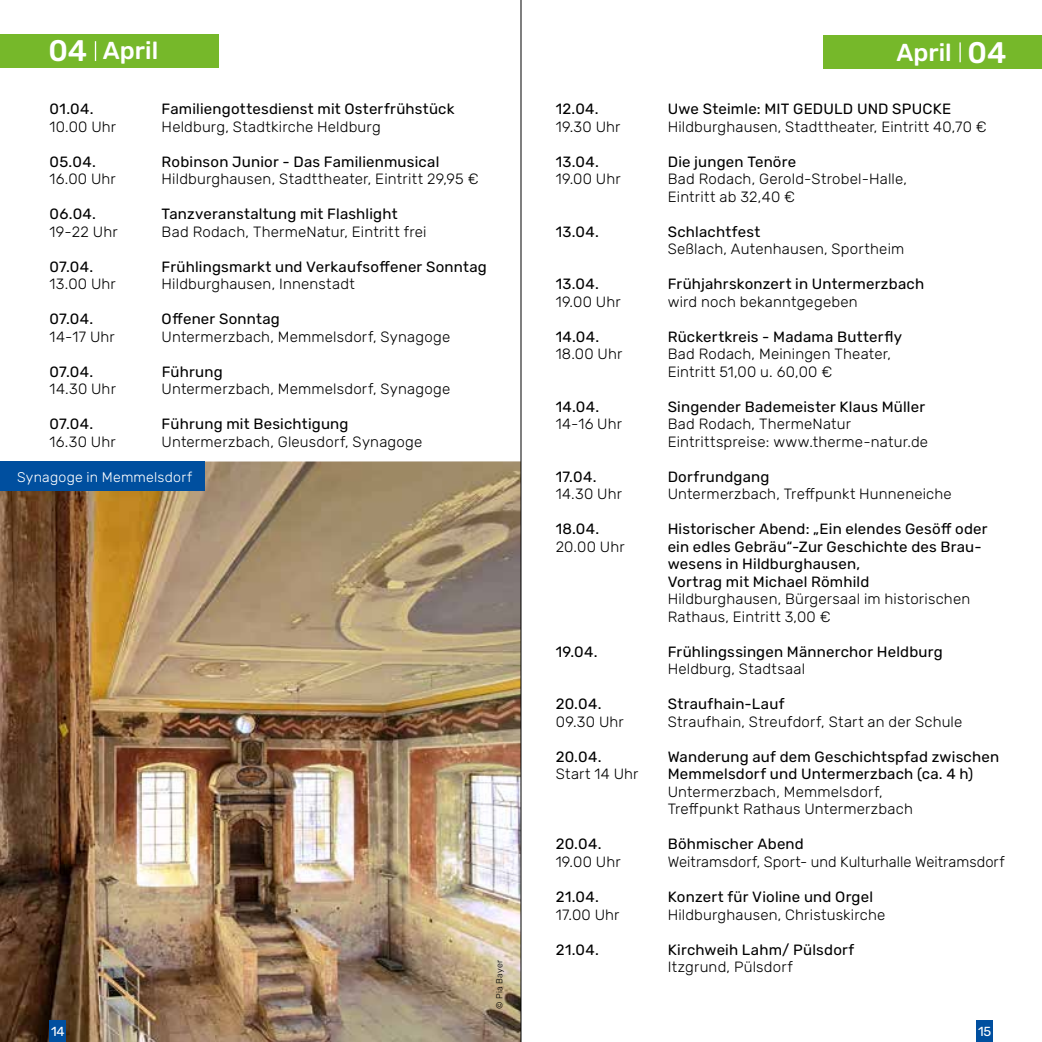
<style>
.page{position:relative;width:1042px;height:1042px;background:#fff}
.page>*{position:absolute;margin:0;border:0;box-sizing:border-box;transform-origin:0 0}
.t1{font:500 24.5px "Rubik";color:#fff}
.t2{font:300 14.88px/17.5px "Rubik";letter-spacing:.015em;color:#000}
.t3{font:14.88px/17.5px "Rubik";letter-spacing:.015em;color:#000}
.t4{font:300 14px "Rubik";letter-spacing:.015em;color:#fff}
.t5{font:13.12px "Rubik";color:#fff}
.t6{font:300 8.75px "Rubik";letter-spacing:.025em;color:#000}
.s1{font-size:29.75px}
</style>
<div class="page">
<img style="left:0;top:461px;width:521px;height:581px">
<div style="left:0;top:461px;width:205px;height:30px;background:#004f9f"></div>
<div style="left:50px;top:1020px;width:16px;height:22px;background:#004f9f"></div>
<div style="left:976px;top:1020px;width:17px;height:22px;background:#004f9f"></div>
<div style="left:823px;top:36px;width:219px;height:33px;background:#76b82a"></div>
<hr style="left:959px;top:42px;width:2px;height:20px;background:#fff">
<div style="left:0;top:34px;width:219px;height:34px;background:#76b82a"></div>
<svg style="left:95px;top:41px;width:1px;height:20px"></svg>
<hr style="left:521px;top:0;width:1px;height:1042px;background:#000">
<h1 class="t1" style="left:48px;top:37px;width:111px"><span class="s1">04</span> April</h1>
<h1 class="t1" style="left:896px;top:38px;width:112px">April <span class="s1">04</span></h1>
<p class="t3" style="left:50px;top:101px;width:45px">01.04.</p>
<p class="t3" style="left:162px;top:101px;width:294px">Familiengottesdienst mit Osterfrühstück</p>
<p class="t2" style="left:50px;top:118px;width:68px">10.00 Uhr</p>
<p class="t2" style="left:162px;top:118px;width:221px">Heldburg, Stadtkirche Heldburg</p>
<p class="t3" style="left:50px;top:153px;width:48px">05.04.</p>
<p class="t3" style="left:162px;top:153px;width:279px">Robinson Junior - Das Familienmusical</p>
<p class="t2" style="left:50px;top:171px;width:68px">16.00 Uhr</p>
<p class="t2" style="left:162px;top:171px;width:318px">Hildburghausen, Stadttheater, Eintritt 29,95 €</p>
<p class="t3" style="left:50px;top:206px;width:48px">06.04.</p>
<p class="t3" style="left:162px;top:206px;width:237px">Tanzveranstaltung mit Flashlight</p>
<p class="t2" style="left:50px;top:223px;width:70px">19-22 Uhr</p>
<p class="t2" style="left:162px;top:223px;width:266px">Bad Rodach, ThermeNatur, Eintritt frei</p>
<p class="t3" style="left:50px;top:258px;width:45px">07.04.</p>
<p class="t3" style="left:162px;top:258px;width:327px">Frühlingsmarkt und Verkaufsoffener Sonntag</p>
<p class="t2" style="left:50px;top:276px;width:68px">13.00 Uhr</p>
<p class="t2" style="left:162px;top:276px;width:195px">Hildburghausen, Innenstadt</p>
<p class="t3" style="left:50px;top:311px;width:45px">07.04.</p>
<p class="t3" style="left:162px;top:311px;width:120px">Offener Sonntag</p>
<p class="t2" style="left:50px;top:328px;width:67px">14-17 Uhr</p>
<p class="t2" style="left:162px;top:328px;width:290px">Untermerzbach, Memmelsdorf, Synagoge</p>
<p class="t3" style="left:50px;top:363px;width:45px">07.04.</p>
<p class="t3" style="left:162px;top:363px;width:63px">Führung</p>
<p class="t2" style="left:50px;top:381px;width:68px">14.30 Uhr</p>
<p class="t2" style="left:162px;top:381px;width:290px">Untermerzbach, Memmelsdorf, Synagoge</p>
<p class="t3" style="left:50px;top:416px;width:45px">07.04.</p>
<p class="t3" style="left:162px;top:416px;width:188px">Führung mit Besichtigung</p>
<p class="t2" style="left:50px;top:433px;width:67px">16.30 Uhr</p>
<p class="t2" style="left:162px;top:433px;width:262px">Untermerzbach, Gleusdorf, Synagoge</p>
<p class="t4" style="left:17px;top:469px;width:177px">Synagoge in Memmelsdorf</p>
<p class="t6" style="left:495px;top:1008px;width:50px;rotate:-90deg">© Pia Bayer</p>
<p class="t3" style="left:556px;top:101px;width:44px">12.04.</p>
<p class="t3" style="left:668px;top:101px;width:285px">Uwe Steimle: MIT GEDULD UND SPUCKE</p>
<p class="t2" style="left:556px;top:118px;width:66px">19.30 Uhr</p>
<p class="t2" style="left:668px;top:118px;width:320px">Hildburghausen, Stadttheater, Eintritt 40,70 €</p>
<p class="t3" style="left:556px;top:153px;width:45px">13.04.</p>
<p class="t3" style="left:668px;top:153px;width:130px">Die jungen Tenöre</p>
<p class="t2" style="left:556px;top:171px;width:66px">19.00 Uhr</p>
<p class="t2" style="left:668px;top:171px;width:241px">Bad Rodach, Gerold-Strobel-Halle,<br>Eintritt ab 32,40 €</p>
<p class="t3" style="left:556px;top:223px;width:45px">13.04.</p>
<p class="t3" style="left:668px;top:223px;width:94px">Schlachtfest</p>
<p class="t2" style="left:668px;top:241px;width:238px">Seßlach, Autenhausen, Sportheim</p>
<p class="t3" style="left:556px;top:276px;width:45px">13.04.</p>
<p class="t3" style="left:668px;top:276px;width:258px">Frühjahrskonzert in Untermerzbach</p>
<p class="t2" style="left:556px;top:293px;width:66px">19.00 Uhr</p>
<p class="t2" style="left:668px;top:293px;width:191px">wird noch bekanntgegeben</p>
<p class="t3" style="left:556px;top:328px;width:45px">14.04.</p>
<p class="t3" style="left:668px;top:328px;width:236px">Rückertkreis - Madama Butterfly</p>
<p class="t2" style="left:556px;top:346px;width:68px">18.00 Uhr</p>
<p class="t2" style="left:668px;top:346px;width:225px">Bad Rodach, Meiningen Theater,<br>Eintritt 51,00 u. 60,00 €</p>
<p class="t3" style="left:556px;top:398px;width:45px">14.04.</p>
<p class="t3" style="left:668px;top:398px;width:259px">Singender Bademeister Klaus Müller</p>
<p class="t2" style="left:556px;top:416px;width:68px">14-16 Uhr</p>
<p class="t2" style="left:668px;top:416px;width:262px">Bad Rodach, ThermeNatur<br>Eintrittspreise: www.therme-natur.de</p>
<p class="t3" style="left:556px;top:468px;width:42px">17.04.</p>
<p class="t3" style="left:668px;top:468px;width:103px">Dorfrundgang</p>
<p class="t2" style="left:556px;top:486px;width:68px">14.30 Uhr</p>
<p class="t2" style="left:668px;top:486px;width:286px">Untermerzbach, Treffpunkt Hunneneiche</p>
<p class="t3" style="left:556px;top:521px;width:45px">18.04.</p>
<p class="t3" style="left:668px;top:521px;width:321px">Historischer Abend: „Ein elendes Gesöff oder</p>
<p class="t2" style="left:556px;top:538px;width:70px">20.00 Uhr</p>
<p class="t3" style="left:668px;top:538px;width:315px">ein edles Gebräu“-Zur Geschichte des Brau&shy;wesens in Hildburghausen,<br>Vortrag mit Michael Römhild</p>
<p class="t2" style="left:668px;top:591px;width:304px">Hildburghausen, Bürgersaal im historischen<br>Rathaus, Eintritt 3,00 €</p>
<p class="t3" style="left:556px;top:643px;width:43px">19.04.</p>
<p class="t3" style="left:668px;top:643px;width:276px">Frühlingssingen Männerchor Heldburg</p>
<p class="t2" style="left:668px;top:661px;width:139px">Heldburg, Stadtsaal</p>
<p class="t3" style="left:556px;top:696px;width:47px">20.04.</p>
<p class="t3" style="left:668px;top:696px;width:118px">Straufhain-Lauf</p>
<p class="t2" style="left:556px;top:713px;width:70px">09.30 Uhr</p>
<p class="t2" style="left:668px;top:713px;width:296px">Straufhain, Streufdorf, Start an der Schule</p>
<p class="t3" style="left:556px;top:748px;width:47px">20.04.</p>
<p class="t3" style="left:668px;top:748px;width:333px">Wanderung auf dem Geschichtspfad zwischen</p>
<p class="t2" style="left:556px;top:766px;width:84px">Start 14 Uhr</p>
<p class="t3" style="left:668px;top:766px;width:307px">Memmelsdorf und Untermerzbach (ca. 4 h)</p>
<p class="t2" style="left:668px;top:783px;width:247px">Untermerzbach, Memmelsdorf,<br>Treffpunkt Rathaus Untermerzbach</p>
<p class="t3" style="left:556px;top:836px;width:47px">20.04.</p>
<p class="t3" style="left:668px;top:836px;width:138px">Böhmischer Abend</p>
<p class="t2" style="left:556px;top:853px;width:66px">19.00 Uhr</p>
<p class="t2" style="left:668px;top:853px;width:338px">Weitramsdorf, Sport- und Kulturhalle Weitramsdorf</p>
<p class="t3" style="left:556px;top:888px;width:45px">21.04.</p>
<p class="t3" style="left:668px;top:888px;width:207px">Konzert für Violine und Orgel</p>
<p class="t2" style="left:556px;top:906px;width:65px">17.00 Uhr</p>
<p class="t2" style="left:668px;top:906px;width:219px">Hildburghausen, Christuskirche</p>
<p class="t3" style="left:556px;top:941px;width:45px">21.04.</p>
<p class="t3" style="left:668px;top:941px;width:188px">Kirchweih Lahm/ Pülsdorf</p>
<p class="t2" style="left:668px;top:958px;width:127px">Itzgrund, Pülsdorf</p>
<p class="t5" style="left:51px;top:1024px;width:15px">14</p>
<p class="t5" style="left:978px;top:1024px;width:15px">15</p>
</div>
